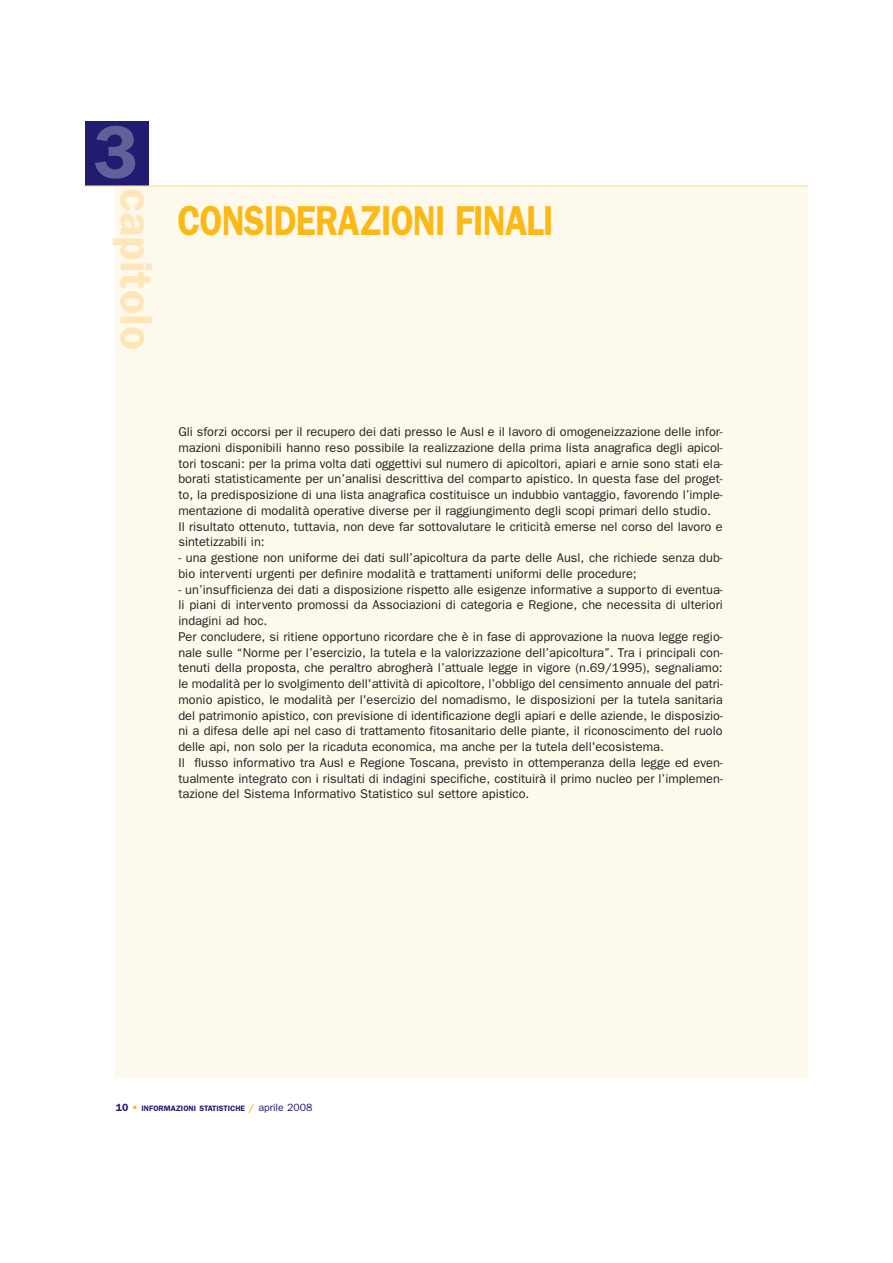
<style>
.page{position:relative;width:893px;height:1263px;background:#fff}
.page>*{position:absolute;margin:0;border:0;box-sizing:border-box;transform-origin:0 0}
.t1{font:600 75px "Franklin Gothic";color:#635f99}
.t2{font:600 45px "Franklin Gothic";color:#fee6b9}
.t3{font:600 42px "Franklin Gothic";letter-spacing:-.025em;color:#fcb814;scale:.83 1}
.t4{font:12.75px/15.8px "Franklin Gothic";color:#231f20}
.t5{font:600 7.8px "Franklin Gothic";color:#201c70}
.s1{font-size:10.5px}
.s2{font-weight:400;font-size:10.5px;color:#fcb814}
.s3{font-size:10.5px;color:#fcb814}
.s4{font-weight:400;font-size:10.5px}
</style>
<div class="page">
<div style="left:116px;top:186px;width:692px;height:892px;background:#fef9ed"></div>
<div style="left:85px;top:121px;width:64px;height:65px;background:#201c70"></div>
<hr style="left:85px;top:186px;width:723px;height:1px;background:#fed88f">
<h1 class="t1" style="left:93px;top:126px;width:47px">3</h1>
<h2 class="t2" style="left:152px;top:188px;width:163px;rotate:90deg">capitolo</h2>
<h3 class="t3" style="left:177px;top:206px;width:455px">CONSIDERAZIONI FINALI</h3>
<p class="t4" style="left:178px;top:425px;width:546px">Gli sforzi occorsi per il recupero dei dati presso le Ausl e il lavoro di omogeneizzazione delle infor&shy;mazioni disponibili hanno reso possibile la realizzazione della prima lista anagrafica degli apicol&shy;tori toscani: per la prima volta dati oggettivi sul numero di apicoltori, apiari e arnie sono stati ela&shy;borati statisticamente per un’analisi descrittiva del comparto apistico. In questa fase del proget&shy;to, la predisposizione di una lista anagrafica costituisce un indubbio vantaggio, favorendo l’imple&shy;mentazione di modalità operative diverse per il raggiungimento degli scopi primari dello studio.<br>Il risultato ottenuto, tuttavia, non deve far sottovalutare le criticità emerse nel corso del lavoro e sintetizzabili in:</p>
<p class="t4" style="left:178px;top:551px;width:546px">- una gestione non uniforme dei dati sull’apicoltura da parte delle Ausl, che richiede senza dub&shy;bio interventi urgenti per definire modalità e trattamenti uniformi delle procedure;</p>
<p class="t4" style="left:178px;top:583px;width:546px">- un’insufficienza dei dati a disposizione rispetto alle esigenze informative a supporto di eventua&shy;li piani di intervento promossi da Associazioni di categoria e Regione, che necessita di ulteriori indagini ad hoc.<br>Per concludere, si ritiene opportuno ricordare che è in fase di approvazione la nuova legge regio&shy;nale sulle “Norme per l’esercizio, la tutela e la valorizzazione dell’apicoltura”. Tra i principali con&shy;tenuti della proposta, che peraltro abrogherà l’attuale legge in vigore (n.69/1995), segnaliamo: le modalità per lo svolgimento dell'attività di apicoltore, l’obbligo del censimento annuale del patri&shy;monio apistico, le modalità per l'esercizio del nomadismo, le disposizioni per la tutela sanitaria del patrimonio apistico, con previsione di identificazione degli apiari e delle aziende, le disposizio&shy;ni a difesa delle api nel caso di trattamento fitosanitario delle piante, il riconoscimento del ruolo delle api, non solo per la ricaduta economica, ma anche per la tutela dell'ecosistema.<br>Il flusso informativo tra Ausl e Regione Toscana, previsto in ottemperanza della legge ed even&shy;tualmente integrato con i risultati di indagini specifiche, costituirà il primo nucleo per l’implemen&shy;tazione del Sistema Informativo Statistico sul settore apistico.</p>
<p class="t5" style="left:116px;top:1105px;width:198px"><span class="s1">10</span> <span class="s2">•</span> INFORMAZIONI STATISTICHE <span class="s3">/</span> <span class="s4">aprile 2008</span></p>
</div>
